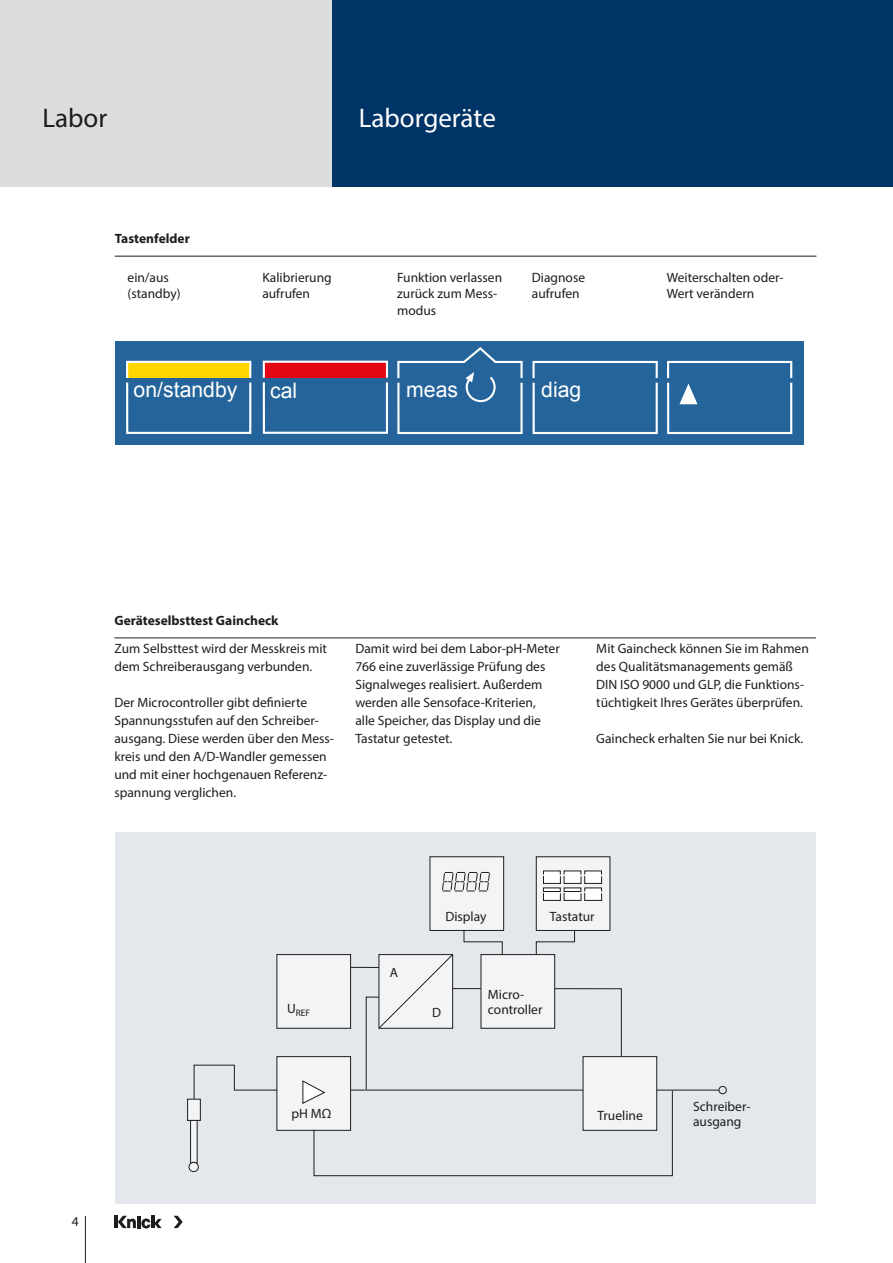
<style>
.page{position:relative;width:893px;height:1263px;background:#fff}
.page>*{position:absolute;margin:0;border:0;box-sizing:border-box;transform-origin:0 0}
.Produktgruppe{font:27px "Myriad Pro";color:#fff}
.Produktbereiche{font:27px "Myriad Pro";color:#1d1d1b}
.t1{font:21.3px "Arial";color:#fff}
.Text{font:13.5px/18px "Myriad Pro";color:#1d1d1b}
.Zwischenüberschrift{font:700 13.5px "Myriad Pro";color:#1d1d1b}
.Text-2{font:9.45px "Myriad Pro";color:#1d1d1b}
</style>
<div class="page">
<div style="left:332px;top:0;width:561px;height:187px;background:#003466"></div>
<div style="left:0;top:0;width:332px;height:187px;background:#dcddde"></div>
<hr style="left:85px;top:1216px;width:1px;height:47px;background:#1d1d1b">
<hr style="left:114px;top:1216px;width:4px;height:12px;background:#1d1d1b">
<svg style="left:174px;top:1216px;width:9px;height:12px"></svg>
<svg style="left:118px;top:1216px;width:44px;height:12px"></svg>
<hr style="left:115px;top:256px;width:701px;height:1px;background:#1d1d1b">
<div style="left:115px;top:341px;width:689px;height:104px;background:#24649b"></div>
<div style="left:127px;top:362px;width:123px;height:16px;background:#ffd500"></div>
<svg style="left:126px;top:382px;width:126px;height:52px"></svg>
<div style="left:126px;top:361px;width:125px;height:18px;border:2px solid #fff"></div>
<svg style="left:262px;top:360px;width:126px;height:74px"></svg>
<div style="left:533px;top:382px;width:125px;height:52px;border:2px solid #fff"></div>
<div style="left:532px;top:361px;width:126px;height:18px;border:2px solid #fff"></div>
<div style="left:667px;top:361px;width:125px;height:18px;border:2px solid #fff"></div>
<div style="left:667px;top:382px;width:125px;height:52px;border:2px solid #fff"></div>
<svg style="left:679px;top:384px;width:18px;height:20px"></svg>
<svg style="left:397px;top:347px;width:126px;height:88px"></svg>
<div style="left:116px;top:832px;width:700px;height:371px;background:#e4e8ed"></div>
<div style="left:536px;top:857px;width:74px;height:73px;background:#f2f4f6"></div>
<div style="left:536px;top:856px;width:74px;height:75px;border:1px solid #1d1d1b"></div>
<div style="left:430px;top:857px;width:74px;height:73px;background:#f2f4f6"></div>
<div style="left:430px;top:856px;width:74px;height:75px;border:1px solid #1d1d1b"></div>
<div style="left:277px;top:1057px;width:74px;height:73px;background:#f2f4f6"></div>
<div style="left:276px;top:1056px;width:75px;height:75px;border:1px solid #1d1d1b"></div>
<svg style="left:313px;top:1104px;width:360px;height:72px"></svg>
<div style="left:188px;top:1099px;width:12px;height:21px;background:#f2f4f6"></div>
<div style="left:187px;top:1099px;width:14px;height:22px;border:1px solid #1d1d1b"></div>
<div style="left:191px;top:1120px;width:6px;height:43px;background:#f2f4f6"></div>
<div style="left:190px;top:1120px;width:8px;height:43px;border:1px solid #1d1d1b"></div>
<div style="left:189px;top:1162px;width:9px;height:9px;background:#f2f4f6;border-radius:50%"></div>
<div style="left:189px;top:1162px;width:10px;height:10px;border:1px solid #1d1d1b;border-radius:50%"></div>
<svg style="left:193px;top:928px;width:534px;height:176px"></svg>
<svg style="left:442px;top:870px;width:160px;height:31px"></svg>
<hr style="left:114px;top:638px;width:702px;height:1px;background:#1d1d1b">
<p class="Produktbereiche" style="left:43px;top:101px;width:66px">Labor</p>
<p class="Produktgruppe" style="left:359px;top:101px;width:139px">Laborgeräte</p>
<p class="Zwischenüberschrift" style="left:115px;top:230px;width:77px">Tastenfelder</p>
<p class="Text" style="left:128px;top:269px;width:55px;line-height:16.2px">ein/aus (standby)</p>
<p class="Text" style="left:262px;top:269px;width:71px;line-height:16.2px">Kalibrierung aufrufen</p>
<p class="Text" style="left:397px;top:269px;width:106px;line-height:16.2px">Funktion verlassen zurück zum Mess&shy;modus</p>
<p class="Text" style="left:532px;top:269px;width:55px;line-height:16.2px">Diagnose aufrufen</p>
<p class="Text" style="left:667px;top:269px;width:118px;line-height:16.2px">Weiterschalten oder-<br>Wert verändern</p>
<p class="t1" style="left:134px;top:376px;width:105px">on/standby</p>
<p class="t1" style="left:270px;top:377px;width:29px">cal</p>
<p class="t1" style="left:406px;top:375px;width:53px">meas</p>
<p class="t1" style="left:541px;top:375px;width:42px">diag</p>
<p class="Zwischenüberschrift" style="left:114px;top:612px;width:166px">Geräteselbsttest Gaincheck</p>
<p class="Text" style="left:114px;top:639px;width:214px">Zum Selbsttest wird der Messkreis mit dem Schreiberausgang verbunden.</p>
<p class="Text" style="left:114px;top:693px;width:221px">Der Microcontroller gibt definierte Spannungsstufen auf den Schreiber&shy;ausgang. Diese werden über den Mess&shy;kreis und den A/D-Wandler gemessen und mit einer hochgenauen Referenz&shy;spannung verglichen.</p>
<p class="Text" style="left:355px;top:639px;width:206px">Damit wird bei dem Labor-pH-Meter<br>766 eine zuverlässige Prüfung des<br>Signalweges realisiert. Außerdem werden alle Sensoface-Kriterien,<br>alle Speicher, das Display und die<br>Tastatur getestet.</p>
<p class="Text" style="left:596px;top:639px;width:214px">Mit Gaincheck können Sie im Rahmen des Qualitätsmanagements gemäß DIN ISO 9000 und GLP, die Funktions&shy;tüchtigkeit Ihres Gerätes überprüfen.</p>
<p class="Text" style="left:596px;top:729px;width:209px">Gaincheck erhalten Sie nur bei Knick.</p>
<p class="Text" style="left:390px;top:963px;width:10px">A</p>
<p class="Text" style="left:445px;top:907px;width:43px">Display</p>
<p class="Text" style="left:550px;top:907px;width:46px">Tastatur</p>
<p class="Text" style="left:488px;top:985px;width:38px">Micro-</p>
<p class="Text" style="left:72px;top:1212px;width:8px">4</p>
<p class="Text-2" style="left:287px;top:1007px;width:25px"><sup>U</sup>REF</p>
<p class="Text" style="left:488px;top:1000px;width:56px">controller</p>
<p class="Text" style="left:432px;top:1004px;width:10px">D</p>
<p class="Text" style="left:292px;top:1104px;width:41px">pH MΩ</p>
<p class="Text" style="left:597px;top:1107px;width:47px">Trueline</p>
<p class="Text" style="left:693px;top:1099px;width:59px;line-height:15px">Schreiber&shy;ausgang</p>
</div>
